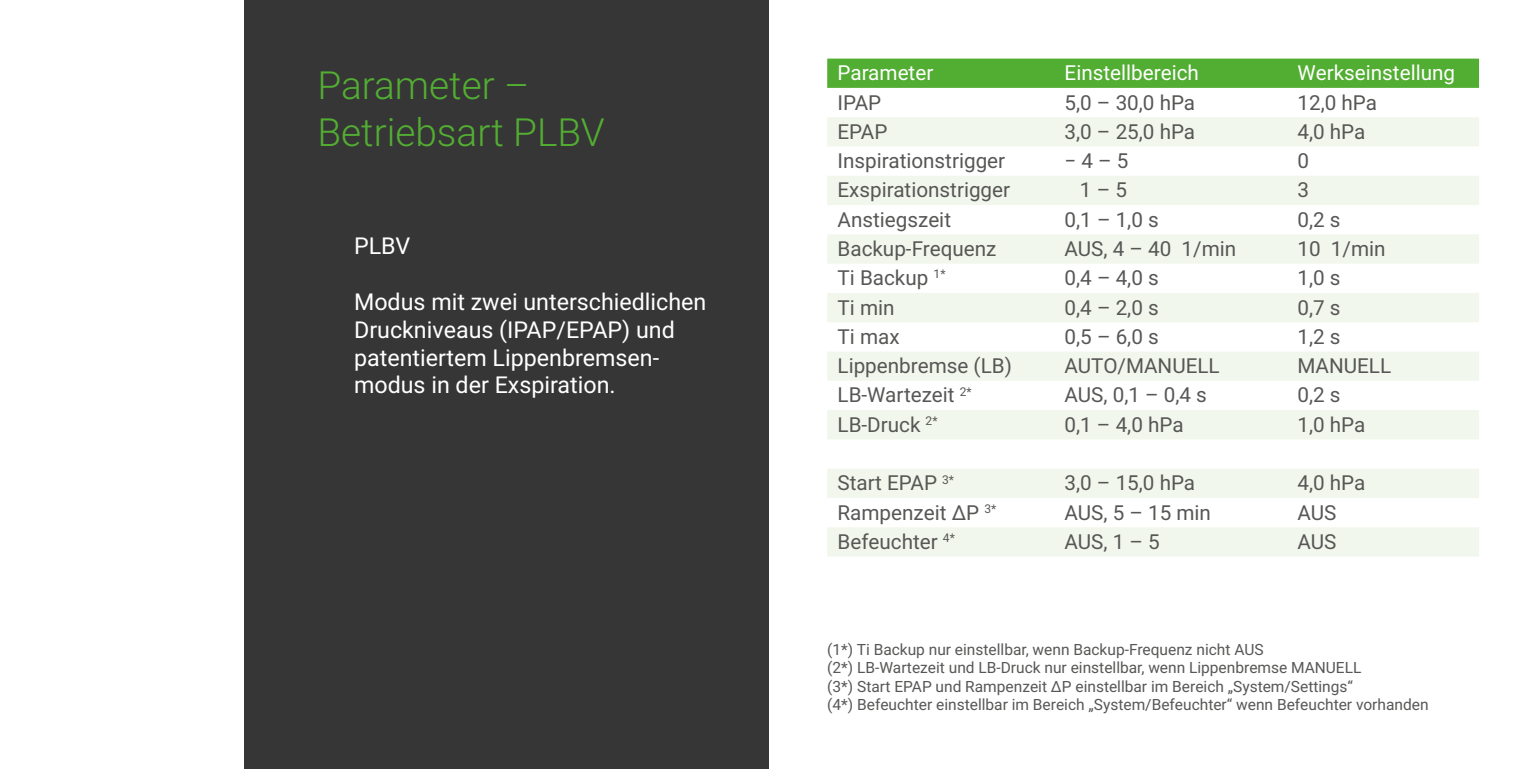
<style>
.page{position:relative;width:1538px;height:769px;background:#fff}
.page>*{position:absolute;margin:0;border:0;box-sizing:border-box;transform-origin:0 0}
.t1{font:300 38.68px/46.6px "Roboto";color:#52ae32}
.t2{font:23.28px/27.8px "Roboto";color:#fff}
.t3{font:20.65px "Roboto";color:#575756}
.t4{font:20.65px "Roboto";color:#fff}
.t5{font:15.58px/18.6px "Roboto";color:#575756}
</style>
<div class="page">
<div style="left:244px;top:0;width:525px;height:769px;background:#373636"></div>
<div style="left:827px;top:59px;width:652px;height:29px;background:#52ae32"></div>
<svg style="left:827px;top:117px;width:652px;height:440px;fill:#f2f7ed"></svg>
<h1 class="t1" style="left:317px;top:61px;width:289px">Parameter –<br>Betriebsart PLBV</h1>
<p class="t2" style="left:354px;top:231px;width:58px">PLBV</p>
<p class="t2" style="left:354px;top:287px;width:354px">Modus mit zwei unterschiedlichen<br>Druckniveaus (IPAP/EPAP) und patentiertem Lippenbremsen&shy;modus in der Exspiration.</p>
<p class="t4" style="left:837px;top:59px;width:97px">Parameter</p>
<p class="t4" style="left:1064px;top:59px;width:136px">Einstellbereich</p>
<p class="t4" style="left:1297px;top:59px;width:159px">Werkseinstellung</p>
<p class="t3" style="left:837px;top:88px;width:45px">IPAP</p>
<p class="t3" style="left:1064px;top:88px;width:132px">5,0 – 30,0 hPa</p>
<p class="t3" style="left:1297px;top:88px;width:81px">12,0 hPa</p>
<p class="t3" style="left:837px;top:117px;width:51px">EPAP</p>
<p class="t3" style="left:1064px;top:117px;width:132px">3,0 – 25,0 hPa</p>
<p class="t3" style="left:1297px;top:117px;width:69px">4,0 hPa</p>
<p class="t3" style="left:837px;top:146px;width:169px">Inspirationstrigger</p>
<p class="t3" style="left:1064px;top:146px;width:65px">− 4 – 5</p>
<p class="t3" style="left:1297px;top:146px;width:13px">0</p>
<p class="t3" style="left:837px;top:176px;width:174px">Exspirationstrigger</p>
<p class="t3" style="left:1080px;top:176px;width:49px">1 – 5</p>
<p class="t3" style="left:1297px;top:176px;width:13px">3</p>
<p class="t3" style="left:837px;top:205px;width:115px">Anstiegszeit</p>
<p class="t3" style="left:1064px;top:205px;width:96px">0,1 – 1,0 s</p>
<p class="t3" style="left:1297px;top:205px;width:45px">0,2 s</p>
<p class="t3" style="left:837px;top:234px;width:160px">Backup-Frequenz</p>
<p class="t3" style="left:1064px;top:234px;width:173px">AUS, 4 – 40 1/min</p>
<p class="t3" style="left:1297px;top:234px;width:90px">10 1/min</p>
<p class="t3" style="left:837px;top:264px;width:109px">Ti Backup <sup>1*</sup></p>
<p class="t3" style="left:1064px;top:264px;width:96px">0,4 – 4,0 s</p>
<p class="t3" style="left:1297px;top:264px;width:45px">1,0 s</p>
<p class="t3" style="left:837px;top:293px;width:59px">Ti min</p>
<p class="t3" style="left:1064px;top:293px;width:96px">0,4 – 2,0 s</p>
<p class="t3" style="left:1297px;top:293px;width:45px">0,7 s</p>
<p class="t3" style="left:837px;top:322px;width:64px">Ti max</p>
<p class="t3" style="left:1064px;top:322px;width:96px">0,5 – 6,0 s</p>
<p class="t3" style="left:1297px;top:322px;width:45px">1,2 s</p>
<p class="t3" style="left:837px;top:351px;width:176px">Lippenbremse (LB)</p>
<p class="t3" style="left:1064px;top:351px;width:157px">AUTO/MANUELL</p>
<p class="t3" style="left:1297px;top:351px;width:95px">MANUELL</p>
<p class="t3" style="left:837px;top:381px;width:136px">LB-Wartezeit <sup>2*</sup></p>
<p class="t3" style="left:1064px;top:381px;width:144px">AUS, 0,1 – 0,4 s</p>
<p class="t3" style="left:1297px;top:381px;width:45px">0,2 s</p>
<p class="t3" style="left:837px;top:410px;width:101px">LB-Druck <sup>2*</sup></p>
<p class="t3" style="left:1064px;top:410px;width:120px">0,1 – 4,0 hPa</p>
<p class="t3" style="left:1297px;top:410px;width:69px">1,0 hPa</p>
<p class="t3" style="left:837px;top:469px;width:118px">Start EPAP <sup>3*</sup></p>
<p class="t3" style="left:1064px;top:469px;width:132px">3,0 – 15,0 hPa</p>
<p class="t3" style="left:1297px;top:469px;width:69px">4,0 hPa</p>
<p class="t3" style="left:837px;top:498px;width:160px">Rampenzeit ΔP <sup>3*</sup></p>
<p class="t3" style="left:1064px;top:498px;width:148px">AUS, 5 – 15 min</p>
<p class="t3" style="left:1297px;top:498px;width:40px">AUS</p>
<p class="t3" style="left:837px;top:527px;width:119px">Befeuchter <sup>4*</sup></p>
<p class="t3" style="left:1064px;top:527px;width:97px">AUS, 1 – 5</p>
<p class="t3" style="left:1297px;top:527px;width:40px">AUS</p>
<p class="t5" style="left:827px;top:639px;width:603px">(1*) Ti Backup nur einstellbar, wenn Backup-Frequenz nicht AUS<br>(2*) LB-Wartezeit und LB-Druck nur einstellbar, wenn Lippenbremse MANUELL<br>(3*) Start EPAP und Rampenzeit ΔP einstellbar im Bereich „System/Settings“<br>(4*) Befeuchter einstellbar im Bereich „System/Befeuchter“ wenn Befeuchter vorhanden</p>
</div>
